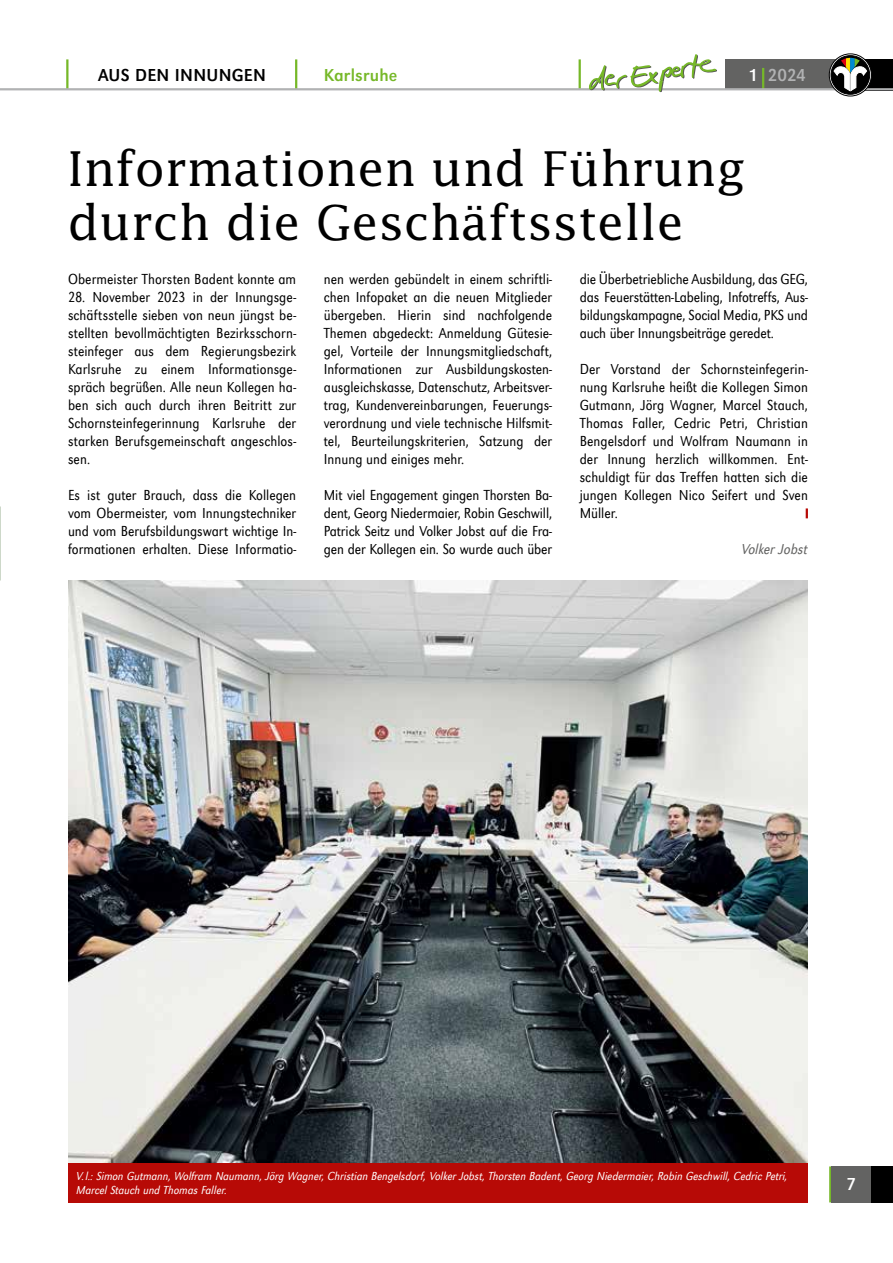
<style>
.page{position:relative;width:893px;height:1263px;background:#fff}
.page>*{position:absolute;margin:0;border:0;box-sizing:border-box;transform-origin:0 0}
.t1{font:48px/54px "Lucida Std";color:#000}
.t2{font:condensed 18px "EXPERTEURW Grot T";letter-spacing:.015em;color:#000}
.t3{font:condensed 18px "EXPERTEURW Grot T";letter-spacing:.01em;color:#76b828}
.t4{font:condensed 18px "EXPERTEURW Grot T";color:#b1b2b3}
.t5{font:condensed 18px "EXPERTEURW Grot T";color:#fff}
.t6{font:300 15px/18px "EXPERTEURW Grot T Extracond";color:#000;text-align:justify}
.t7{font:15px "EXPERTEURW Grot T Extracond L Ital";color:#636362}
.t8{font:12px/14.2px "EXPERTEURW Grot T Extracond L Ital";color:#fff}
.s1{color:#fff}
</style>
<div class="page">
<div style="left:725px;top:59px;width:113px;height:30px;background:#636362"></div>
<hr style="left:762px;top:68px;width:2px;height:21px;background:#76b828">
<hr style="left:579px;top:59px;width:2px;height:30px;background:#76b828">
<hr style="left:295px;top:59px;width:2px;height:31px;background:#76b828">
<hr style="left:66px;top:59px;width:2px;height:30px;background:#76b828">
<div style="left:871px;top:1166px;width:22px;height:36px;background:#000"></div>
<div style="left:861px;top:59px;width:32px;height:31px;background:#000"></div>
<hr style="left:0;top:88px;width:893px;height:2px;background:#b1b2b3">
<hr style="left:829px;top:1166px;width:2px;height:36px;background:#76b828">
<div style="left:831px;top:1166px;width:40px;height:36px;background:#636362"></div>
<svg style="left:589px;top:54px;width:128px;height:38px"></svg>
<svg style="left:829px;top:54px;width:42px;height:42px"></svg>
<div style="left:829px;top:54px;width:43px;height:42px;border:1px solid #000;border-radius:50%"></div>
<div style="left:831px;top:56px;width:39px;height:38px;background:#000;border-radius:50%"></div>
<div style="left:831px;top:56px;width:39px;height:38px;border:1px solid #000;border-radius:50%"></div>
<svg style="left:834px;top:58px;width:33px;height:33px"></svg>
<img style="left:68px;top:580px;width:740px;height:583px">
<div style="left:68px;top:1163px;width:740px;height:39px;background:#b70a06"></div>
<svg style="left:806px;top:508px;width:2px;height:10px"></svg>
<p class="t2" style="left:98px;top:65px;width:170px">AUS DEN INNUNGEN</p>
<p class="t3" style="left:324px;top:65px;width:75px">Karlsruhe</p>
<p class="t4" style="left:748px;top:65px;width:59px"><span class="s1">1</span> 2024</p>
<h1 class="t1" style="left:68px;top:141px;width:679px">Informationen und Führung durch die Geschäftsstelle</h1>
<p class="t6" style="left:68px;top:270px;width:230px">Obermeister Thorsten Badent konnte am</p>
<p class="t6" style="left:68px;top:288px;width:230px">28. November 2023 in der Innungsge&shy;schäftsstelle sieben von neun jüngst be&shy;stellten bevollmächtigten Bezirksschorn&shy;steinfeger aus dem Regierungsbezirk Karlsruhe zu einem Informationsge&shy;spräch begrüßen. Alle neun Kollegen ha&shy;ben sich auch durch ihren Beitritt zur Schornsteinfegerinnung Karlsruhe der starken Berufsgemeinschaft angeschlos&shy;sen.</p>
<p class="t6" style="left:68px;top:486px;width:230px">Es ist guter Brauch, dass die Kollegen vom Obermeister, vom Innungstechniker und vom Berufsbildungswart wichtige In&shy;formationen erhalten. Diese Informatio-</p>
<p class="t6" style="left:324px;top:270px;width:230px">nen werden gebündelt in einem schriftli&shy;chen Infopaket an die neuen Mitglieder übergeben. Hierin sind nachfolgende Themen abgedeckt: Anmeldung Gütesie&shy;gel, Vorteile der Innungsmitgliedschaft, Informationen zur Ausbildungskosten&shy;ausgleichskasse, Datenschutz, Arbeitsver&shy;trag, Kundenvereinbarungen, Feuerungs&shy;verordnung und viele technische Hilfsmit&shy;tel, Beurteilungskriterien, Satzung der Innung und einiges mehr.</p>
<p class="t6" style="left:324px;top:486px;width:230px">Mit viel Engagement gingen Thorsten Ba&shy;dent, Georg Niedermaier, Robin Geschwill, Patrick Seitz und Volker Jobst auf die Fra&shy;gen der Kollegen ein. So wurde auch über</p>
<p class="t6" style="left:580px;top:270px;width:230px">die Überbetriebliche Ausbildung, das GEG, das Feuerstätten-Labeling, Infotreffs, Aus&shy;bildungskampagne, Social Media, PKS und auch über Innungsbeiträge geredet.</p>
<p class="t6" style="left:580px;top:360px;width:230px">Der Vorstand der Schornsteinfegerin&shy;nung Karlsruhe heißt die Kollegen Simon Gutmann, Jörg Wagner, Marcel Stauch, Thomas Faller, Cedric Petri, Christian Bengelsdorf und Wolfram Naumann in der Innung herzlich willkommen. Ent&shy;schuldigt für das Treffen hatten sich die jungen Kollegen Nico Seifert und Sven Müller.</p>
<p class="t7" style="left:742px;top:541px;width:68px">Volker Jobst</p>
<p class="t8" style="left:77px;top:1168px;width:713px">V. l.: Simon Gutmann, Wolfram Naumann, Jörg Wagner, Christian Bengelsdorf, Volker Jobst, Thorsten Badent, Georg Niedermaier, Robin Geschwill, Cedric Petri,<br>Marcel Stauch und Thomas Faller.</p>
<p class="t5" style="left:846px;top:1174px;width:11px">7</p>
</div>
